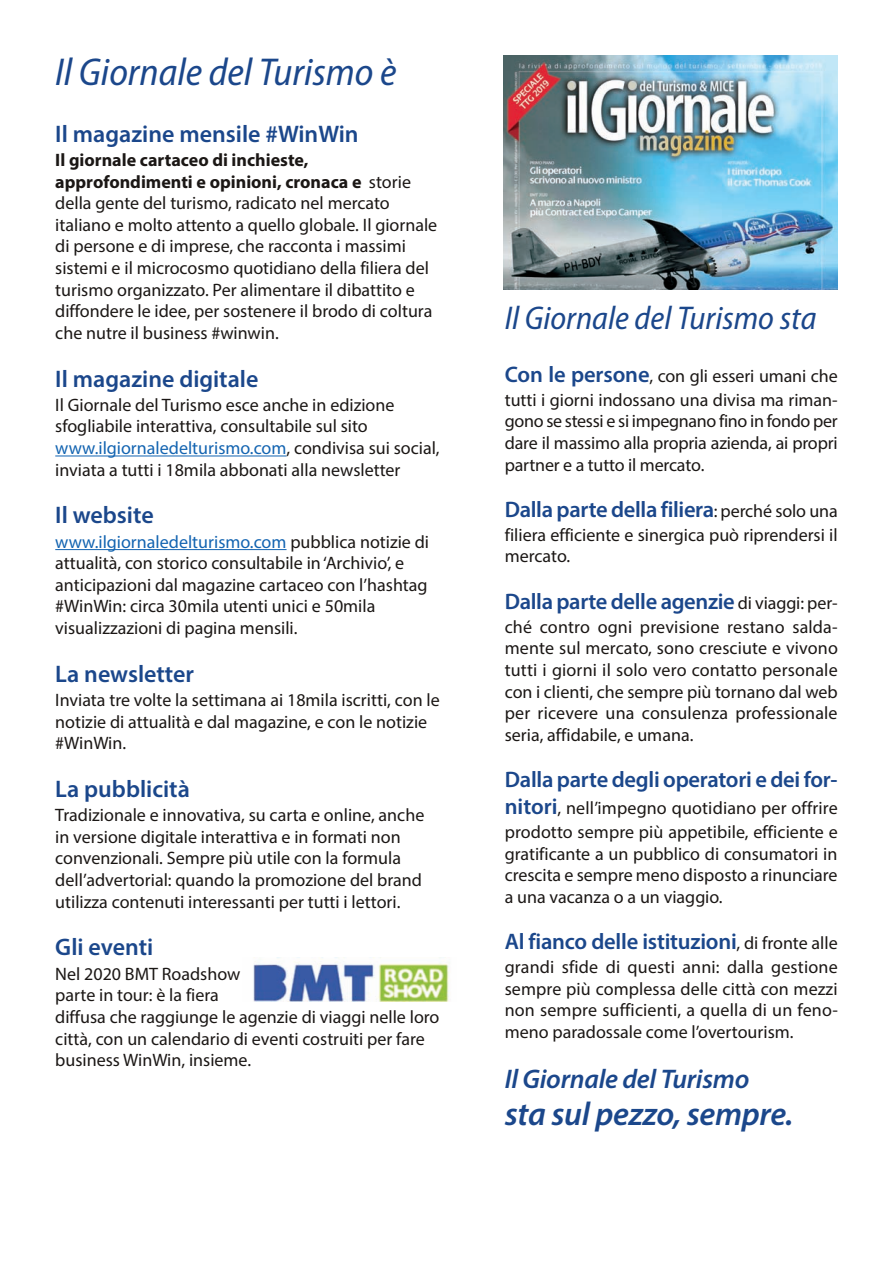
<style>
.page{position:relative;width:893px;height:1263px;background:#fff}
.page>*{position:absolute;margin:0;border:0;box-sizing:border-box;transform-origin:0 0}
.t1{font:italic semi-condensed 39px "Myriad Pro";color:#1b478b}
.t2{font:italic semi-condensed 33px "Myriad Pro";color:#1b478b}
.t3{font:italic 600 33px "Myriad Pro";letter-spacing:-.01em;color:#1b478b}
.t4{font:italic 600 27px "Myriad Pro";letter-spacing:-.01em;color:#1b478b}
.t5{font:600 24px "Myriad Pro";color:#1b478b}
.t6{font:600 22.5px "Myriad Pro";letter-spacing:-.015em;color:#1b478b}
.t7{font:18px/21.6px "Myriad Pro";color:#1b1715}
.s1{font-weight:700}
.s2{color:#1364b1}
.s3{font-weight:600;font-size:22.5px;color:#1b478b}
.s4{font-weight:400;font-size:18px;color:#1b1715}
</style>
<div class="page">
<hr style="left:55px;top:455px;width:232px;height:1px;background:#1364b1">
<hr style="left:55px;top:549px;width:232px;height:1px;background:#1364b1">
<img style="left:503px;top:55px;width:335px;height:234px">
<img style="left:253px;top:957px;width:196px;height:44px">
<h1 class="t1" style="left:55px;top:57px;width:343px">Il Giornale del Turismo è</h1>
<h3 class="t5" style="left:55px;top:125px;width:305px">Il magazine mensile #WinWin</h3>
<p class="t7" style="left:55px;top:151px;width:384px"><span class="s1">Il giornale cartaceo di inchieste, approfondimenti e opinioni, cronaca e</span> storie della gente del turismo, radicato nel mercato italiano e molto attento a quello globale. Il giornale di persone e di imprese, che racconta i massimi sistemi e il microcosmo quotidiano della filiera del turismo organizzato. Per alimentare il dibattito e diffondere le idee, per sostenere il brodo di coltura che nutre il business #winwin.</p>
<h3 class="t5" style="left:55px;top:369px;width:205px">Il magazine digitale</h3>
<p class="t7" style="left:55px;top:395px;width:386px">Il Giornale del Turismo esce anche in edizione sfogliabile interattiva, consultabile sul sito <span class="s2">www.ilgiornaledelturismo.com</span>, condivisa sui social, inviata a tutti i 18mila abbonati alla newsletter</p>
<h3 class="t5" style="left:55px;top:506px;width:100px">Il website</h3>
<p class="t7" style="left:55px;top:532px;width:375px"><span class="s2">www.ilgiornaledelturismo.com</span> pubblica notizie di attualità, con storico consultabile in ‘Archivio’, e anticipazioni dal magazine cartaceo con l’hashtag #WinWin: circa 30mila utenti unici e 50mila visualizzazioni di pagina mensili.</p>
<h3 class="t5" style="left:55px;top:665px;width:140px">La newsletter</h3>
<p class="t7" style="left:55px;top:691px;width:386px">Inviata tre volte la settimana ai 18mila iscritti, con le notizie di attualità e dal magazine, e con le notizie #WinWin.</p>
<h3 class="t5" style="left:55px;top:780px;width:136px">La pubblicità</h3>
<p class="t7" style="left:55px;top:806px;width:371px">Tradizionale e innovativa, su carta e online, anche in versione digitale interattiva e in formati non convenzionali. Sempre più utile con la formula dell’advertorial: quando la promozione del brand utilizza contenuti interessanti per tutti i lettori.</p>
<h3 class="t5" style="left:55px;top:938px;width:100px">Gli eventi</h3>
<p class="t7" style="left:55px;top:964px;width:386px">Nel 2020 BMT Roadshow<br>parte in tour: è la fiera<br>diffusa che raggiunge le agenzie di viaggi nelle loro città, con un calendario di eventi costruiti per fare business WinWin, insieme.</p>
<h2 class="t2" style="left:505px;top:306px;width:313px">Il Giornale del Turismo sta</h2>
<p class="t7" style="left:505px;top:366px;width:334px;line-height:23.5px"><span class="s3">Con le persone</span>, con gli esseri umani che tutti i giorni indossano una divisa ma riman-</p>
<p class="t7" style="left:505px;top:412px;width:334px;text-align:justify">gono se stessi e si impegnano fino in fondo per dare il massimo alla propria azienda, ai propri partner e a tutto il mercato.</p>
<p class="t6" style="left:505px;top:501px;width:334px">Dalla parte della filiera<span class="s4">: perché solo una</span></p>
<p class="t7" style="left:505px;top:525px;width:334px">filiera efficiente e sinergica può riprendersi il mercato.</p>
<p class="t6" style="left:505px;top:593px;width:334px">Dalla parte delle agenzie <span class="s4">di viaggi: per-</span></p>
<p class="t7" style="left:505px;top:617px;width:335px;text-align:justify">ché contro ogni previsione restano salda&shy;mente sul mercato, sono cresciute e vivono tutti i giorni il solo vero contatto personale con i clienti, che sempre più tornano dal web per ricevere una consulenza professionale seria, affidabile, e umana.</p>
<p class="t6" style="left:505px;top:771px;width:334px">Dalla parte degli operatori e dei for-</p>
<p class="t7" style="left:505px;top:798px;width:335px;line-height:23.5px"><span class="s3">nitori</span>, nell’impegno quotidiano per offrire prodotto sempre più appetibile, efficiente e</p>
<p class="t7" style="left:505px;top:844px;width:334px;text-align:justify">gratificante a un pubblico di consumatori in crescita e sempre meno disposto a rinunciare a una vacanza o a un viaggio.</p>
<p class="t6" style="left:505px;top:933px;width:334px">Al fianco delle istituzioni<span class="s4">, di fronte alle</span></p>
<p class="t7" style="left:505px;top:957px;width:335px;text-align:justify">grandi sfide di questi anni: dalla gestione sempre più complessa delle città con mezzi non sempre sufficienti, a quella di un feno&shy;meno paradossale come l’overtourism.</p>
<h3 class="t4" style="left:505px;top:1068px;width:246px">Il Giornale del Turismo</h3>
<h2 class="t3" style="left:505px;top:1101px;width:290px">sta sul pezzo, sempre.</h2>
</div>
